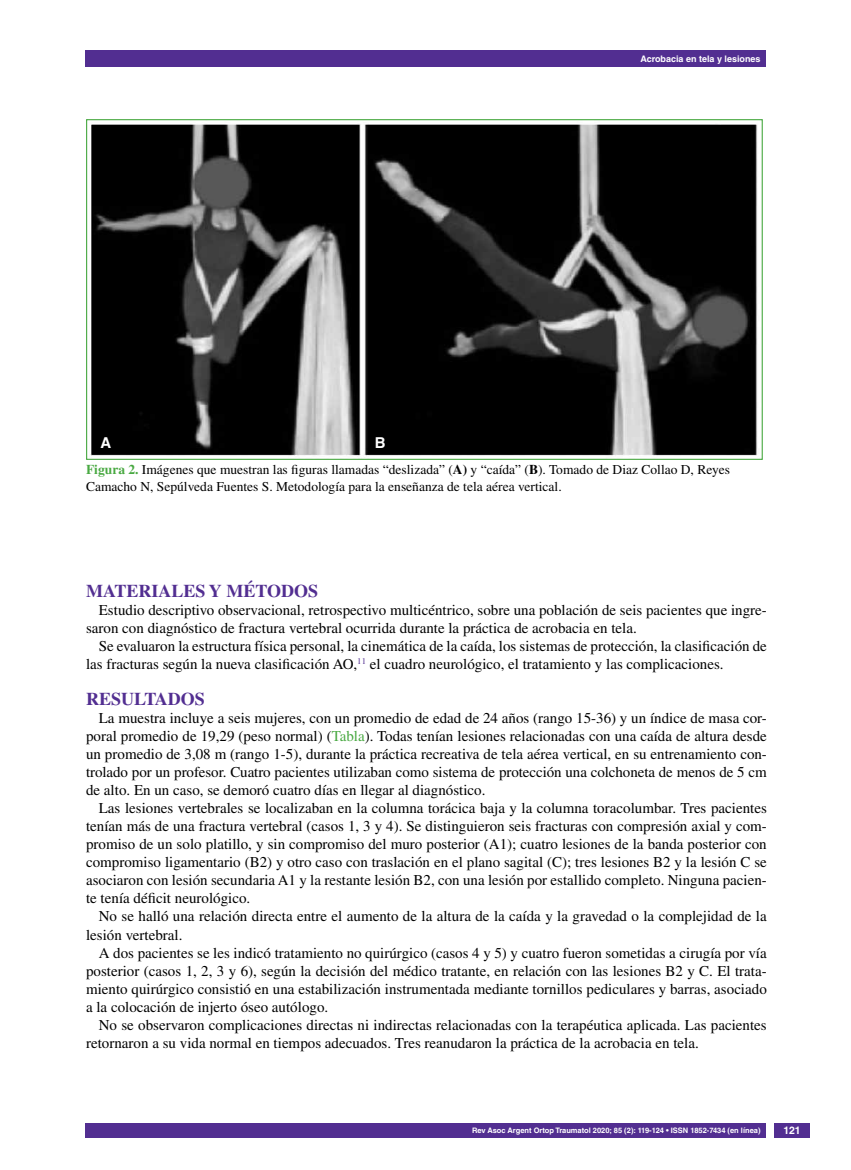
<style>
.page{position:relative;width:851px;height:1170px;background:#fff}
.page>*{position:absolute;margin:0;border:0;box-sizing:border-box;transform-origin:0 0}
.t1{font:700 18px "Times LT Std";color:#522e91}
.t2{font:15px/18px "Times LT Std";color:#000}
.t3{font:700 15px "Helvetica LT Std";color:#fff}
.t4{font:13.5px/16.2px "Times LT Std";color:#000}
.t5{font:700 10.5px "Helvetica LT Std";color:#fff}
.t6{font:700 9px "Helvetica LT Std";color:#fff}
.t7{font:700 7.5px "Helvetica LT Std";color:#fff}
.s1{font-weight:700;color:#49a942}
.s2{font-weight:700}
.s3{color:#49a942}
</style>
<div class="page">
<div style="left:85px;top:50px;width:680px;height:17px;background:#522e91"></div>
<div style="left:85px;top:1123px;width:680px;height:14px;background:#522e91"></div>
<div style="left:774px;top:1123px;width:35px;height:14px;background:#522e91"></div>
<img style="left:90px;top:124px;width:668px;height:332px">
<p class="t3" style="left:100px;top:434px;width:12px">A</p>
<p class="t3" style="left:375px;top:434px;width:10px">B</p>
<p class="t6" style="left:640px;top:53px;width:122px">Acrobacia en tela y lesiones</p>
<p class="t4" style="left:86px;top:461px;width:645px"><span class="s1">FIGURA 2.</span> Imágenes que muestran las figuras llamadas “deslizada” (<span class="s2">A)</span> y “caída” (<span class="s2">B</span>). Tomado de Diaz Collao D, Reyes<br>Camacho N, Sepúlveda Fuentes S. Metodología para la enseñanza de tela aérea vertical.</p>
<p class="t1" style="left:86px;top:580px;width:234px">MATERIALES Y MÉTODOS</p>
<p class="t2" style="left:86px;top:601px;width:682px;text-indent:13px">Estudio descriptivo observacional, retrospectivo multicéntrico, sobre una población de seis pacientes que ingre&shy;saron con diagnóstico de fractura vertebral ocurrida durante la práctica de acrobacia en tela.</p>
<p class="t2" style="left:86px;top:637px;width:682px;text-indent:13px">Se evaluaron la estructura física personal, la cinemática de la caída, los sistemas de protección, la clasificación de las fracturas según la nueva clasificación AO,<sup>11</sup> el cuadro neurológico, el tratamiento y las complicaciones.</p>
<p class="t1" style="left:86px;top:688px;width:120px">RESULTADOS</p>
<p class="t2" style="left:86px;top:709px;width:682px;text-align:justify;text-indent:13px">La muestra incluye a seis mujeres, con un promedio de edad de 24 años (rango 15-36) y un índice de masa cor&shy;poral promedio de 19,29 (peso normal) (<span class="s3">Tabla</span>). Todas tenían lesiones relacionadas con una caída de altura desde un promedio de 3,08 m (rango 1-5), durante la práctica recreativa de tela aérea vertical, en su entrenamiento con&shy;trolado por un profesor. Cuatro pacientes utilizaban como sistema de protección una colchoneta de menos de 5 cm de alto. En un caso, se demoró cuatro días en llegar al diagnóstico.</p>
<p class="t2" style="left:86px;top:799px;width:682px;text-align:justify;text-indent:13px">Las lesiones vertebrales se localizaban en la columna torácica baja y la columna toracolumbar. Tres pacientes tenían más de una fractura vertebral (casos 1, 3 y 4). Se distinguieron seis fracturas con compresión axial y com&shy;promiso de un solo platillo, y sin compromiso del muro posterior (A1); cuatro lesiones de la banda posterior con compromiso ligamentario (B2) y otro caso con traslación en el plano sagital (C); tres lesiones B2 y la lesión C se asociaron con lesión secundaria A1 y la restante lesión B2, con una lesión por estallido completo. Ninguna pacien&shy;te tenía déficit neurológico.</p>
<p class="t2" style="left:86px;top:907px;width:682px;text-indent:13px">No se halló una relación directa entre el aumento de la altura de la caída y la gravedad o la complejidad de la lesión vertebral.</p>
<p class="t2" style="left:86px;top:943px;width:682px;text-align:justify;text-indent:13px">A dos pacientes se les indicó tratamiento no quirúrgico (casos 4 y 5) y cuatro fueron sometidas a cirugía por vía posterior (casos 1, 2, 3 y 6), según la decisión del médico tratante, en relación con las lesiones B2 y C. El trata&shy;miento quirúrgico consistió en una estabilización instrumentada mediante tornillos pediculares y barras, asociado a la colocación de injerto óseo autólogo.</p>
<p class="t2" style="left:86px;top:1015px;width:682px;text-indent:13px">No se observaron complicaciones directas ni indirectas relacionadas con la terapéutica aplicada. Las pacientes retornaron a su vida normal en tiempos adecuados. Tres reanudaron la práctica de la acrobacia en tela.</p>
<p class="t7" style="left:472px;top:1125px;width:290px">Rev Asoc Argent Ortop Traumatol 2020; 85 (2): 119-124 • ISSN 1852-7434 (en línea)</p>
<p class="t5" style="left:783px;top:1124px;width:19px">121</p>
</div>
